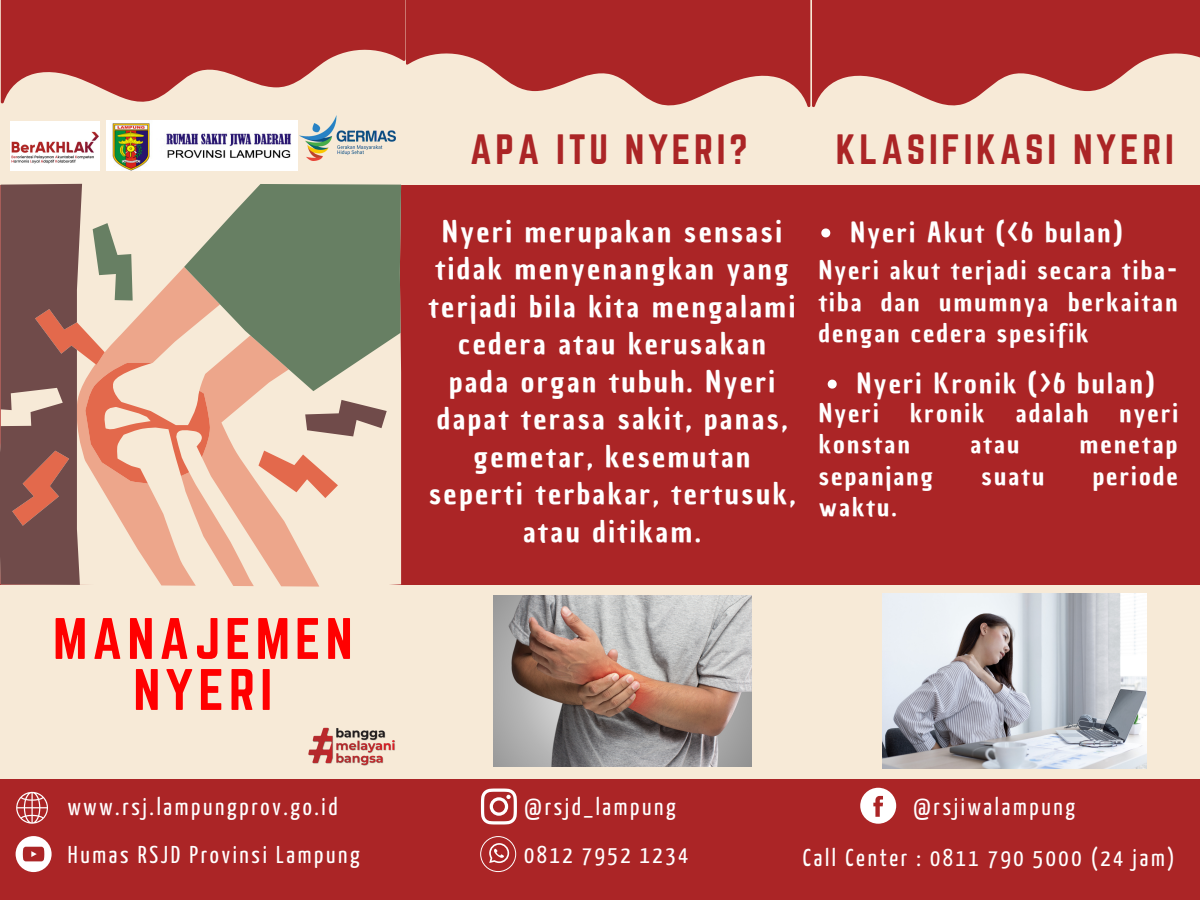
<style>
.page{position:relative;width:1200px;height:900px;background:#f7ead7}
.page>*{position:absolute;margin:0;border:0;box-sizing:border-box;transform-origin:0 0}
.t1{font:51px/51px "Norwester";letter-spacing:.1em;color:#f00;text-align:center}
.t2{font:37px "Norwester";letter-spacing:.1em;color:#ab2526}
.t3{font:28.8px/37.6px "Chau Philomene One";letter-spacing:.09em;color:#fff;text-align:center}
.t4{font:26.8px "Chau Philomene One";letter-spacing:.09em;color:#fff}
.t5{font:24.8px/31.6px "Chau Philomene One";letter-spacing:.09em;color:#fff;text-align:justify}
.t6{font:24.4px/48.4px "Yanone Kaffeesatz";letter-spacing:.11em;color:#fff}
</style>
<div class="page">
<div style="left:0;top:186px;width:1200px;height:399px;background:#ab2526"></div>
<img style="left:107px;top:121px;width:190px;height:49px">
<div style="left:0;top:779px;width:1200px;height:121px;background:#ab2526"></div>
<svg style="left:481px;top:789px;width:36px;height:36px"></svg>
<svg style="left:16px;top:791px;width:32px;height:33px"></svg>
<svg style="left:860px;top:788px;width:36px;height:36px"></svg>
<svg style="left:16px;top:836px;width:36px;height:36px"></svg>
<svg style="left:480px;top:836px;width:36px;height:36px"></svg>
<img style="left:11px;top:121px;width:88px;height:50px">
<img style="left:300px;top:116px;width:96px;height:45px">
<img style="left:308px;top:727px;width:87px;height:39px">
<svg style="left:1px;top:0;width:405px;height:104px"></svg>
<svg style="left:406px;top:0;width:405px;height:107px;fill:#ab2526"></svg>
<svg style="left:812px;top:0;width:388px;height:107px"></svg>
<div style="left:69px;top:183px;width:332px;height:402px;background:#f7ead7"></div>
<svg style="left:387px;top:184px;width:14px;height:207px;fill:#677f63"></svg>
<svg style="left:0;top:184px;width:387px;height:401px"></svg>
<img style="left:493px;top:596px;width:258px;height:171px">
<img style="left:882px;top:593px;width:264px;height:176px">
<svg style="left:821px;top:228px;width:9px;height:9px"></svg>
<svg style="left:828px;top:380px;width:9px;height:9px"></svg>
<h1 class="t1" style="left:53px;top:613px;width:301px">MANAJEMEN<br>NYERI</h1>
<p class="t2" style="left:470px;top:127px;width:279px">APA ITU NYERI?</p>
<p class="t3" style="left:429px;top:213px;width:368px">Nyeri merupakan sensasi tidak menyenangkan yang terjadi bila kita mengalami cedera atau kerusakan pada organ tubuh. Nyeri dapat terasa sakit, panas, gemetar, kesemutan seperti terbakar, tertusuk, atau ditikam.</p>
<p class="t2" style="left:836px;top:127px;width:339px">KLASIFIKASI NYERI</p>
<p class="t4" style="left:851px;top:214px;width:273px">Nyeri Akut (&lt;6 bulan)</p>
<p class="t5" style="left:819px;top:255px;width:360px">Nyeri akut terjadi secara tiba&shy;tiba dan umumnya berkaitan dengan cedera spesifik</p>
<p class="t4" style="left:857px;top:365px;width:299px">Nyeri Kronik (&gt;6 bulan)</p>
<p class="t5" style="left:819px;top:397px;width:61px">Nyeri</p>
<p class="t5" style="left:910px;top:397px;width:76px">kronik</p>
<p class="t5" style="left:1016px;top:397px;width:73px">adalah</p>
<p class="t5" style="left:1119px;top:397px;width:60px">nyeri</p>
<p class="t5" style="left:819px;top:429px;width:93px">konstan</p>
<p class="t5" style="left:970px;top:429px;width:50px">atau</p>
<p class="t5" style="left:1080px;top:429px;width:99px">menetap</p>
<p class="t5" style="left:819px;top:460px;width:116px">sepanjang</p>
<p class="t5" style="left:981px;top:460px;width:64px">suatu</p>
<p class="t5" style="left:1093px;top:460px;width:87px">periode</p>
<p class="t5" style="left:819px;top:492px;width:80px">waktu.</p>
<p class="t6" style="left:68px;top:784px;width:272px">www.rsj.lampungprov.go.id</p>
<p class="t6" style="left:913px;top:784px;width:164px">@rsjiwalampung</p>
<p class="t6" style="left:68px;top:832px;width:293px">Humas RSJD Provinsi Lampung</p>
<p class="t6" style="left:803px;top:836px;width:373px">Call Center : 0811 790 5000 (24 jam)</p>
<p class="t6" style="left:524px;top:784px;width:166px">@rsjd_lampung<br>0812 7952 1234</p>
</div>
